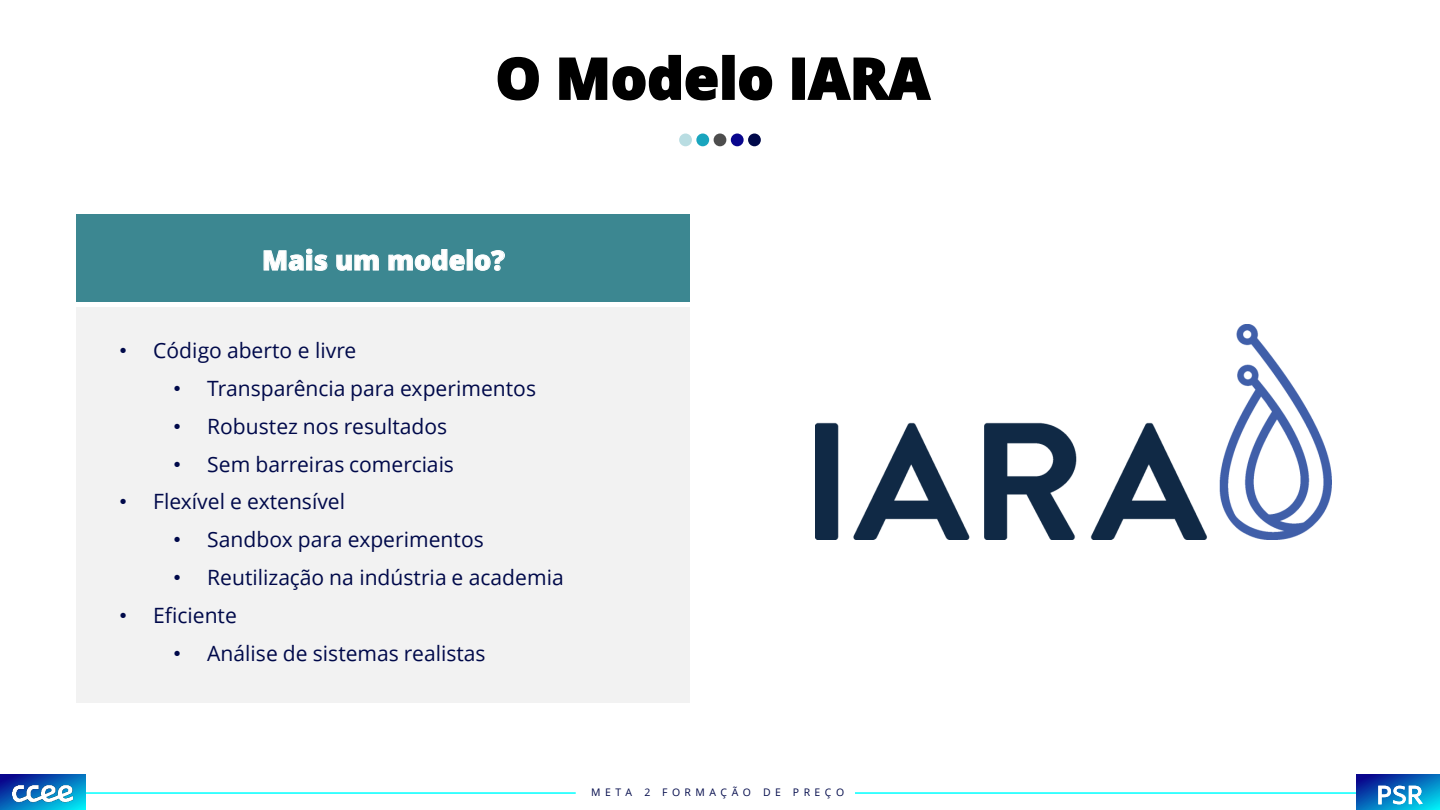
<style>
.page{position:relative;width:1440px;height:810px;background:#fff}
.page>*{position:absolute;margin:0;border:0;box-sizing:border-box;transform-origin:0 0}
.t1{font:800 57.15px "Open Sans";color:#000}
.t2{font:800 27px "Open Sans";color:#fff}
.t3{font:21.15px "Open Sans";color:#00094a}
.t4{font:21px "Open Sans";color:#00094a}
.t5{font:10.5px "Open Sans";letter-spacing:.43em;color:#00094a}
.s1{font-family:"Arial"}
</style>
<div class="page">
<hr style="left:855px;top:792px;width:513px;height:2px;background:#0ff">
<svg style="left:1356px;top:775px;width:84px;height:35px"></svg>
<hr style="left:62px;top:792px;width:514px;height:2px;background:#0ff">
<svg style="left:0;top:775px;width:86px;height:35px"></svg>
<img style="left:8px;top:782px;width:70px;height:26px">
<div style="left:679px;top:134px;width:13px;height:12px;background:#b9dde2;border-radius:50%"></div>
<div style="left:696px;top:134px;width:13px;height:12px;background:#19a5be;border-radius:50%"></div>
<div style="left:714px;top:134px;width:12px;height:12px;background:#4d4d4d;border-radius:50%"></div>
<div style="left:731px;top:134px;width:13px;height:12px;background:#09068d;border-radius:50%"></div>
<div style="left:748px;top:134px;width:13px;height:12px;background:#00094a;border-radius:50%"></div>
<svg style="left:1378px;top:786px;width:45px;height:18px"></svg>
<svg style="left:497px;top:56px;width:42px;height:45px"></svg>
<svg style="left:559px;top:54px;width:159px;height:47px"></svg>
<div style="left:722px;top:55px;width:13px;height:45px;border:2px solid #000"></div>
<svg style="left:739px;top:66px;width:34px;height:35px"></svg>
<div style="left:792px;top:58px;width:13px;height:42px;border:2px solid #000"></div>
<svg style="left:807px;top:57px;width:124px;height:43px"></svg>
<div style="left:77px;top:215px;width:613px;height:87px;background:#3c8791"></div>
<svg style="left:263px;top:248px;width:65px;height:23px"></svg>
<svg style="left:336px;top:254px;width:43px;height:17px"></svg>
<svg style="left:388px;top:249px;width:77px;height:22px"></svg>
<div style="left:467px;top:249px;width:6px;height:21px;border:1px solid #fff"></div>
<svg style="left:474px;top:250px;width:31px;height:21px"></svg>
<div style="left:77px;top:308px;width:613px;height:395px;background:#f2f2f2"></div>
<img style="left:816px;top:324px;width:515px;height:216px">
<h1 class="t1" style="left:496px;top:35px;width:436px">O Modelo IARA</h1>
<p class="t2" style="left:262px;top:240px;width:244px">Mais um modelo?</p>
<p class="t4" style="left:119px;top:336px;width:239px"><span class="s1">•</span> Código aberto e livre</p>
<p class="t4" style="left:173px;top:374px;width:364px"><span class="s1">•</span> Transparência para experimentos</p>
<p class="t4" style="left:173px;top:412px;width:275px"><span class="s1">•</span> Robustez nos resultados</p>
<p class="t3" style="left:173px;top:449px;width:282px"><span class="s1">•</span> Sem barreiras comerciais</p>
<p class="t4" style="left:119px;top:487px;width:227px"><span class="s1">•</span> Flexível e extensível</p>
<p class="t4" style="left:173px;top:525px;width:312px"><span class="s1">•</span> Sandbox para experimentos</p>
<p class="t4" style="left:173px;top:563px;width:392px"><span class="s1">•</span> Reutilização na indústria e academia</p>
<p class="t3" style="left:119px;top:601px;width:119px"><span class="s1">•</span> Eficiente</p>
<p class="t4" style="left:173px;top:639px;width:314px"><span class="s1">•</span> Análise de sistemas realistas</p>
<p class="t5" style="left:591px;top:785px;width:254px">META 2 FORMAÇÃO DE PREÇO</p>
</div>
